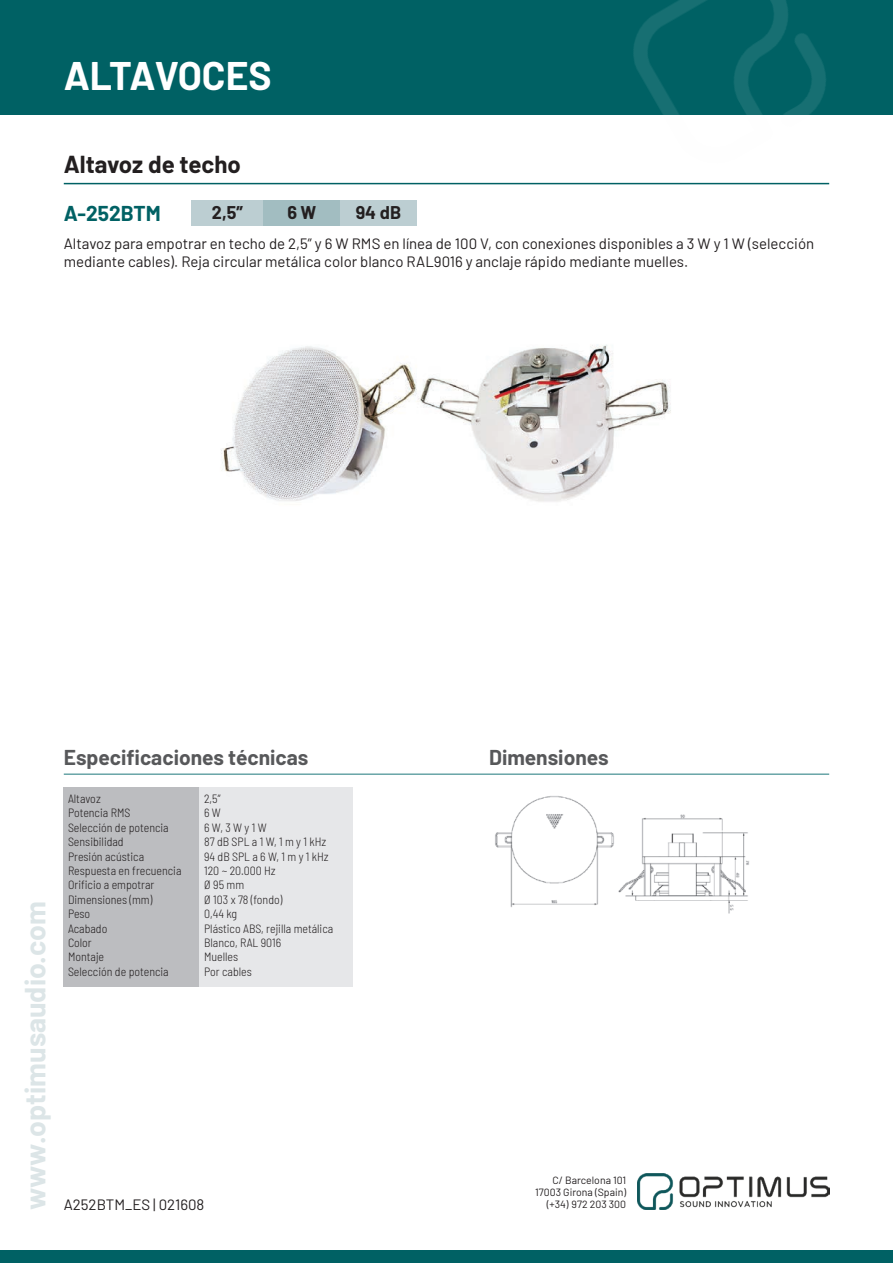
<style>
.page{position:relative;width:893px;height:1263px;background:#fff}
.page>*{position:absolute;margin:0;border:0;box-sizing:border-box;transform-origin:0 0}
.t1{font:700 39px "Barlow";letter-spacing:-.01em;color:#fff}
.t2{font:700 28.5px "Barlow";color:#dce5e7}
.t3{font:700 24px "Barlow";color:#231f20}
.t4{font:700 21px "Barlow";color:#57585a}
.t5{font:700 21px "Barlow";color:#006164}
.t6{font:700 18px "Barlow";color:#231f20}
.t7{font:15px/18px "Barlow";color:#231f20}
.t8{font:300 semi-condensed 12px/14.4px "Barlow";color:#231f20}
.t9{font:10.5px/12px "Barlow";color:#231f20;text-align:right}
</style>
<div class="page">
<div style="left:0;top:0;width:893px;height:115px;background:#006164"></div>
<img style="left:611px;top:0;width:219px;height:184px">
<img style="left:638px;top:1174px;width:191px;height:35px">
<div style="left:0;top:1250px;width:893px;height:13px;background:#006164"></div>
<hr style="left:64px;top:774px;width:765px;height:1px;background:#1d777b">
<div style="left:64px;top:787px;width:136px;height:199px;background:#bcbdc0"></div>
<div style="left:200px;top:787px;width:153px;height:199px;background:#e6e7e9"></div>
<img style="left:495px;top:796px;width:254px;height:117px">
<img style="left:221px;top:344px;width:450px;height:158px">
<hr style="left:64px;top:183px;width:765px;height:1px;background:#006164">
<div style="left:191px;top:200px;width:73px;height:25px;background:#bcced2"></div>
<div style="left:264px;top:200px;width:76px;height:25px;background:#a2bdc1"></div>
<div style="left:340px;top:200px;width:77px;height:25px;background:#bcced2"></div>
<h1 class="t1" style="left:64px;top:47px;width:209px">ALTAVOCES</h1>
<h3 class="t3" style="left:64px;top:146px;width:179px">Altavoz de techo</h3>
<h3 class="t5" style="left:64px;top:198px;width:99px">A-252BTM</h3>
<h3 class="t6" style="left:212px;top:200px;width:33px">2,5”</h3>
<h3 class="t6" style="left:287px;top:200px;width:31px">6 W</h3>
<h3 class="t6" style="left:356px;top:200px;width:47px">94 dB</h3>
<p class="t7" style="left:64px;top:233px;width:752px">Altavoz para empotrar en techo de 2,5” y 6 W RMS en línea de 100 V, con conexiones disponibles a 3 W y 1 W (selección mediante cables). Reja circular metálica color blanco RAL9016 y anclaje rápido mediante muelles.</p>
<h2 class="t2" style="left:14px;top:1210px;width:310px;rotate:-90deg">www.optimusaudio.com</h2>
<h3 class="t4" style="left:64px;top:742px;width:246px">Especificaciones técnicas</h3>
<p class="t8" style="left:68px;top:790px;width:115px">Altavoz<br>Potencia RMS<br>Selección de potencia<br>Sensibilidad<br>Presión acústica<br>Respuesta en frecuencia<br>Orificio a empotrar<br>Dimensiones (mm)<br>Peso<br>Acabado<br>Color<br>Montaje<br>Selección de potencia</p>
<p class="t8" style="left:204px;top:790px;width:131px">2,5”<br>6 W<br>6 W, 3 W y 1 W<br>87 dB SPL a 1 W, 1 m y 1 kHz<br>94 dB SPL a 6 W, 1 m y 1 kHz<br>120 ~ 20.000 Hz<br>Ø 95 mm<br>Ø 103 x 78 (fondo)<br>0,44 kg<br>Plástico ABS, rejilla metálica<br>Blanco, RAL 9016<br>Muelles<br>Por cables</p>
<h3 class="t4" style="left:489px;top:742px;width:121px">Dimensiones</h3>
<p class="t9" style="left:535px;top:1173px;width:92px">C/ Barcelona 101<br>17003 Girona (Spain)</p>
<p class="t7" style="left:64px;top:1194px;width:142px">A252BTM_ES | 021608</p>
<p class="t9" style="left:547px;top:1197px;width:81px">(+34) 972 203 300</p>
</div>
